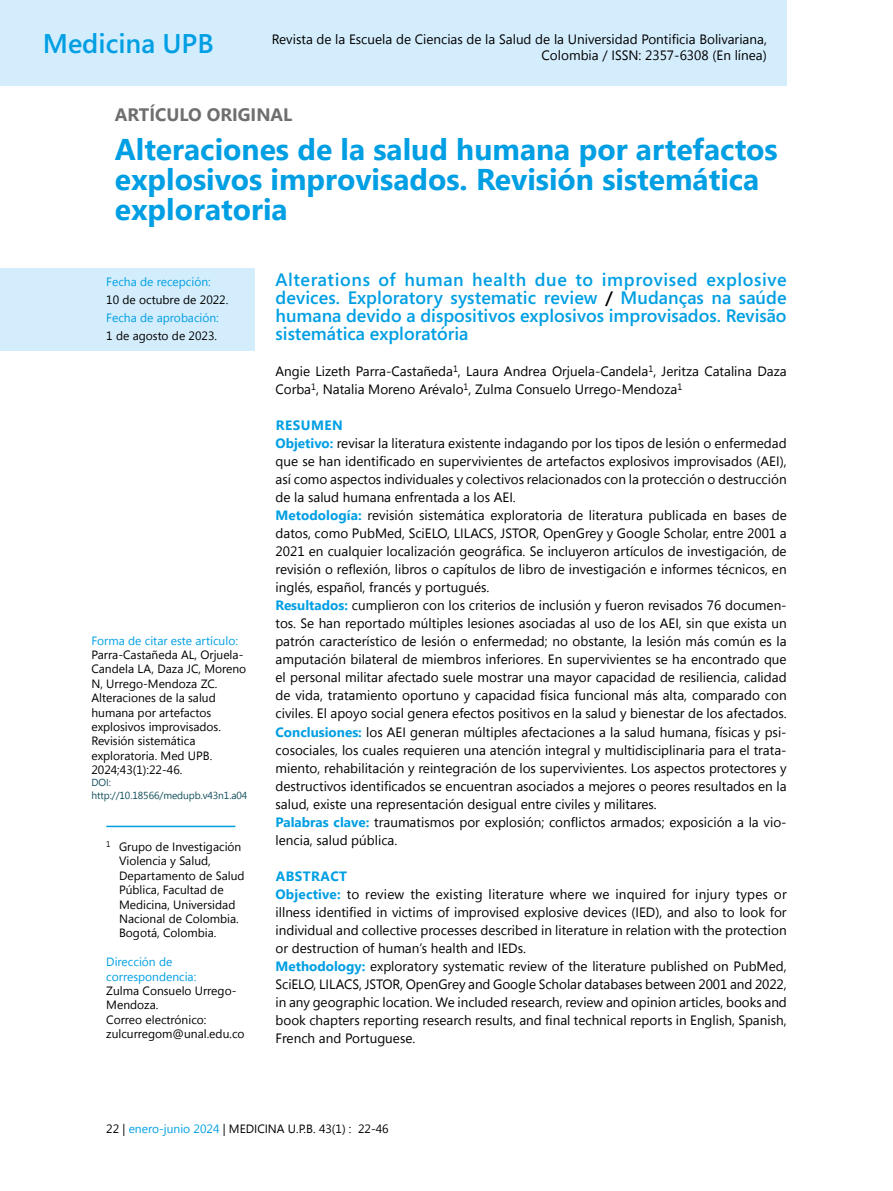
<style>
.page{position:relative;width:893px;height:1191px;background:#fff}
.page>*{position:absolute;margin:0;border:0;box-sizing:border-box;transform-origin:0 0}
.t1{font:700 30px/30px "Segoe UI";color:#009fe3}
.t2{font:600 27px "Segoe";color:#009fe3}
.t3{font:600 18px/18px "Segoe";color:#009fe3;text-align:justify}
.t4{font:700 18px "Segoe UI";color:#706f6f}
.t5{font:13.5px/18px "Segoe UI";color:#000}
.t6{font:12px/14.4px "Segoe UI";color:#000}
.t7{font:12px/14.4px "Segoe UI";color:#009fe3}
.t8{font:10.2px/12.3px "Segoe UI";letter-spacing:-.01em;color:#134f5c}
.s1{color:#000}
.s2{font-weight:700;color:#009fe3}
.s3{color:#009fe3}
</style>
<div class="page">
<div style="left:0;top:0;width:787px;height:85px;background:#d4edfc"></div>
<div style="left:0;top:268px;width:254px;height:82px;background:#d4edfc"></div>
<hr style="left:106px;top:825px;width:129px;height:2px;background:#009fe3">
<h2 class="t2" style="left:43px;top:28px;width:172px">Medicina UPB</h2>
<p class="t5" style="left:272px;top:30px;width:497px">Revista de la Escuela de Ciencias de la Salud de la Universidad Pontificia Bolivariana,</p>
<p class="t5" style="left:542px;top:46px;width:227px">Colombia / ISSN: 2357-6308 (En línea)</p>
<h3 class="t4" style="left:115px;top:98px;width:179px">ARTÍCULO ORIGINAL</h3>
<h1 class="t1" style="left:115px;top:132px;width:664px">Alteraciones de la salud humana por artefactos explosivos improvisados. Revisión sistemática exploratoria</h1>
<p class="t7" style="left:106px;top:274px;width:106px">Fecha de recepción:</p>
<p class="t6" style="left:106px;top:292px;width:124px">10 de octubre de 2022.</p>
<p class="t7" style="left:106px;top:310px;width:114px">Fecha de aprobación:</p>
<p class="t6" style="left:106px;top:328px;width:112px">1 de agosto de 2023.</p>
<p class="t7" style="left:91px;top:633px;width:148px">Forma de citar este artículo:</p>
<p class="t6" style="left:91px;top:647px;width:156px">Parra-Castañeda AL, Orjuela-<br>Candela LA, Daza JC, Moreno<br>N, Urrego-Mendoza ZC.<br>Alteraciones de la salud humana por artefactos explosivos improvisados.<br>Revisión sistemática exploratoria. Med UPB.<br>2024;43(1):22-46.</p>
<p class="t8" style="left:91px;top:776px;width:158px">DOI: http://10.18566/medupb.v43n1.a04</p>
<p class="t6" style="left:119px;top:839px;width:127px;text-indent:-13px"><sup>1</sup> Grupo de Investigación<br>Violencia y Salud,<br>Departamento de Salud<br>Pública, Facultad de<br>Medicina, Universidad<br>Nacional de Colombia.<br>Bogotá, Colombia.</p>
<p class="t7" style="left:106px;top:954px;width:91px">Dirección de correspondencia:</p>
<p class="t6" style="left:106px;top:983px;width:140px">Zulma Consuelo Urrego-<br>Mendoza.<br>Correo electrónico: zulcurregom@unal.edu.co</p>
<h3 class="t3" style="left:276px;top:271px;width:513px">Alterations of human health due to improvised explosive devices. Exploratory systematic review <span class="s1">/</span> Mudanças na saúde humana devido a dispositivos explosivos improvisados. Revisão sistemática exploratória</h3>
<p class="t5" style="left:276px;top:362px;width:513px">Angie Lizeth Parra-Castañeda<sup>1</sup>, Laura Andrea Orjuela-Candela<sup>1</sup>, Jeritza Catalina Daza<br>Corba<sup>1</sup>, Natalia Moreno Arévalo<sup>1</sup>, Zulma Consuelo Urrego-Mendoza<sup>1</sup></p>
<p class="t5" style="left:276px;top:416px;width:513px"><span class="s2">RESUMEN<br>Objetivo:</span> revisar la literatura existente indagando por los tipos de lesión o enfermedad que se han identificado en supervivientes de artefactos explosivos improvisados (AEI), así como aspectos individuales y colectivos relacionados con la protección o destrucción de la salud humana enfrentada a los AEI.<br><span class="s2">Metodología:</span> revisión sistemática exploratoria de literatura publicada en bases de datos, como PubMed, SciELO, LILACS, JSTOR, OpenGrey y Google Scholar, entre 2001 a 2021 en cualquier localización geográfica. Se incluyeron artículos de investigación, de revisión o reflexión, libros o capítulos de libro de investigación e informes técnicos, en inglés, español, francés y portugués.<br><span class="s2">Resultados:</span> cumplieron con los criterios de inclusión y fueron revisados 76 documen&shy;tos. Se han reportado múltiples lesiones asociadas al uso de los AEI, sin que exista un patrón característico de lesión o enfermedad; no obstante, la lesión más común es la amputación bilateral de miembros inferiores. En supervivientes se ha encontrado que el personal militar afectado suele mostrar una mayor capacidad de resiliencia, calidad de vida, tratamiento oportuno y capacidad física funcional más alta, comparado con civiles. El apoyo social genera efectos positivos en la salud y bienestar de los afectados.<br><span class="s2">Conclusiones:</span> los AEI generan múltiples afectaciones a la salud humana, físicas y psi&shy;cosociales, los cuales requieren una atención integral y multidisciplinaria para el trata&shy;miento, rehabilitación y reintegración de los supervivientes. Los aspectos protectores y destructivos identificados se encuentran asociados a mejores o peores resultados en la salud, existe una representación desigual entre civiles y militares.<br><span class="s2">Palabras clave:</span> traumatismos por explosión; conflictos armados; exposición a la vio&shy;lencia, salud pública.</p>
<p class="t5" style="left:276px;top:866px;width:513px"><span class="s2">ABSTRACT<br>Objective:</span> to review the existing literature where we inquired for injury types or illness identified in victims of improvised explosive devices (IED), and also to look for individual and collective processes described in literature in relation with the protection or destruction of human’s health and IEDs.<br><span class="s2">Methodology:</span> exploratory systematic review of the literature published on PubMed, SciELO, LILACS, JSTOR, OpenGrey and Google Scholar databases between 2001 and 2022, in any geographic location. We included research, review and opinion articles, books and book chapters reporting research results, and final technical reports in English, Spanish, French and Portuguese.</p>
<p class="t6" style="left:106px;top:1120px;width:247px">22 | <span class="s3">enero-junio 2024</span> | MEDICINA U.P.B. 43(1) :</p>
<p class="t6" style="left:358px;top:1120px;width:32px">22-46</p>
</div>
